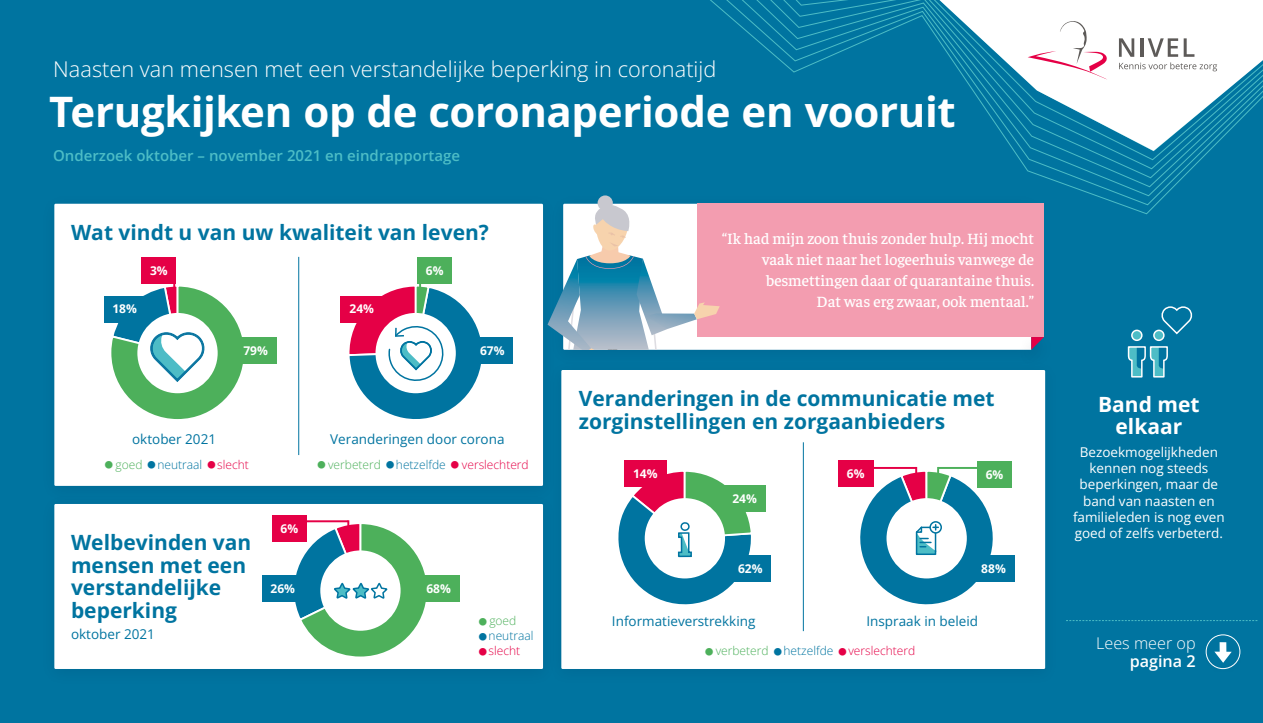
<style>
.page{position:relative;width:1263px;height:723px;background:#0074a0}
.page>*{position:absolute;margin:0;border:0;box-sizing:border-box;transform-origin:0 0}
.t1{font:700 42px "Open Sans";letter-spacing:-.01em;color:#fff}
.t2{font:300 21.75px "Open Sans";color:#fff}
.t3{font:700 21px/22.5px "Open Sans";color:#0074a0}
.t4{font:700 21px/22.5px "Open Sans";color:#fff;text-align:center}
.t5{font:300 16.2px "Open Sans";color:#fff}
.t6{font:600 16.2px "Open Sans";color:#fff}
.t7{font:500 15.75px/21px "Faustina";color:#fff;text-align:right}
.t8{font:600 15px "Open Sans";color:#4dbdc6}
.t9{font:13.5px/16.4px "Open Sans";color:#fff;text-align:center}
.t10{font:13.5px "Open Sans";color:#0074a0}
.t11{font:300 12px "Open Sans";color:#e50046}
.t12{font:700 12px "Open Sans";color:#fff}
.t13{font:300 12px "Open Sans";color:#0074a0}
.t14{font:300 12px "Open Sans";color:#4db05b}
.s1{color:#4db05b}
.s2{color:#e50046}
.s3{color:#0074a0}
</style>
<div class="page">
<svg style="left:710px;top:0;width:500px;height:215px"></svg>
<svg style="left:939px;top:0;width:324px;height:151px;fill:#fff"></svg>
<svg style="left:1028px;top:21px;width:79px;height:59px;background:#faecf0"></svg>
<svg style="left:1119px;top:38px;width:98px;height:33px;background:#dcdcdb"></svg>
<div style="left:54px;top:204px;width:489px;height:282px;background:#fff"></div>
<div style="left:54px;top:504px;width:489px;height:165px;background:#fff"></div>
<div style="left:561px;top:370px;width:484px;height:299px;background:#fff"></div>
<div style="left:142px;top:257px;width:34px;height:26px;background:#e50046"></div>
<svg style="left:109px;top:284px;width:138px;height:135px"></svg>
<svg style="left:618px;top:469px;width:136px;height:136px"></svg>
<svg style="left:1127px;top:306px;width:66px;height:72px"></svg>
<svg style="left:347px;top:284px;width:142px;height:135px"></svg>
<hr style="left:173px;top:258px;width:2px;height:41px;background:#e50046">
<hr style="left:419px;top:258px;width:2px;height:41px;background:#4db05b">
<svg style="left:1066px;top:620px;width:191px;height:1px"></svg>
<hr style="left:298px;top:257px;width:1px;height:198px;background:#0074a0">
<hr style="left:803px;top:442px;width:1px;height:189px;background:#0074a0">
<div style="left:1190px;top:623px;width:65px;height:65px;background:#001436;opacity:.1"></div>
<div style="left:1206px;top:634px;width:34px;height:35px;border:1px solid #fff;border-radius:50%"></div>
<div style="left:104px;top:296px;width:41px;height:26px;background:#0074a0"></div>
<div style="left:472px;top:338px;width:41px;height:26px;background:#0074a0"></div>
<div style="left:235px;top:338px;width:41px;height:26px;background:#4db05b"></div>
<div style="left:272px;top:516px;width:35px;height:26px;background:#e50046"></div>
<svg style="left:286px;top:520px;width:143px;height:137px"></svg>
<svg style="left:860px;top:467px;width:140px;height:138px"></svg>
<hr style="left:303px;top:520px;width:45px;height:2px;background:#e50046">
<hr style="left:870px;top:467px;width:46px;height:2px;background:#e50046">
<hr style="left:938px;top:467px;width:46px;height:2px;background:#4db05b">
<div style="left:262px;top:575px;width:42px;height:26px;background:#0074a0"></div>
<div style="left:418px;top:575px;width:41px;height:26px;background:#4db05b"></div>
<div style="left:417px;top:258px;width:35px;height:26px;background:#4db05b"></div>
<div style="left:549px;top:193px;width:496px;height:174px;background:#00729e"></div>
<svg style="left:720px;top:337px;width:297px;height:13px;background:#fbfcfd"></svg>
<div style="left:697px;top:204px;width:347px;height:133px;background:#f39db0"></div>
<div style="left:1017px;top:331px;width:39px;height:39px;background:#001436;opacity:.16"></div>
<svg style="left:1031px;top:337px;width:13px;height:13px"></svg>
<div style="left:598px;top:195px;width:15px;height:16px;background:#c8c8cf;border-radius:50%"></div>
<svg style="left:547px;top:202px;width:173px;height:148px"></svg>
<div style="left:341px;top:296px;width:42px;height:26px;background:#e50046"></div>
<div style="left:624px;top:461px;width:42px;height:26px;background:#e50046"></div>
<div style="left:838px;top:461px;width:35px;height:26px;background:#e50046"></div>
<div style="left:729px;top:555px;width:42px;height:26px;background:#0074a0"></div>
<div style="left:973px;top:555px;width:41px;height:26px;background:#0074a0"></div>
<div style="left:724px;top:485px;width:41px;height:26px;background:#4db05b"></div>
<div style="left:977px;top:461px;width:35px;height:26px;background:#4db05b"></div>
<p class="t2" style="left:53px;top:55px;width:664px">Naasten van mensen met een verstandelijke beperking in coronatijd</p>
<h1 class="t1" style="left:49px;top:83px;width:908px">Terugkijken op de coronaperiode en vooruit</h1>
<p class="t8" style="left:53px;top:146px;width:408px">Onderzoek oktober – november 2021 en eindrapportage</p>
<p class="t3" style="left:71px;top:221px;width:419px">Wat vindt u van uw kwaliteit van leven?</p>
<p class="t12" style="left:150px;top:262px;width:19px">3%</p>
<p class="t12" style="left:426px;top:263px;width:19px">6%</p>
<p class="t12" style="left:112px;top:301px;width:26px">18%</p>
<p class="t12" style="left:349px;top:301px;width:26px">24%</p>
<p class="t12" style="left:243px;top:343px;width:26px">79%</p>
<p class="t12" style="left:480px;top:343px;width:26px">67%</p>
<p class="t10" style="left:132px;top:429px;width:85px">oktober 2021</p>
<p class="t10" style="left:330px;top:429px;width:176px">Veranderingen door corona</p>
<p class="t13" style="left:105px;top:456px;width:145px"><span class="s1">■ goed</span> ■ neutraal <span class="s2">■ slecht</span></p>
<p class="t11" style="left:318px;top:456px;width:212px"><span class="s1">■ verbeterd</span> <span class="s3">■ hetzelfde</span> ■ verslechterd</p>
<p class="t3" style="left:71px;top:531px;width:182px">Welbevinden van mensen met een verstandelijke beperking</p>
<p class="t10" style="left:71px;top:624px;width:85px">oktober 2021</p>
<p class="t12" style="left:281px;top:521px;width:19px">6%</p>
<p class="t12" style="left:271px;top:580px;width:26px">26%</p>
<p class="t12" style="left:426px;top:580px;width:26px">68%</p>
<p class="t14" style="left:479px;top:612px;width:39px">■ goed</p>
<p class="t13" style="left:479px;top:627px;width:56px">■ neutraal</p>
<p class="t11" style="left:479px;top:643px;width:43px">■ slecht</p>
<p class="t7" style="left:722px;top:227px;width:314px">“Ik had mijn zoon thuis zonder hulp. Hij mocht vaak niet naar het logeerhuis vanwege de besmettingen daar of quarantaine thuis.<br>Dat was erg zwaar, ook mentaal.”</p>
<p class="t3" style="left:579px;top:387px;width:417px">Veranderingen in de communicatie met zorginstellingen en zorgaanbieders</p>
<p class="t12" style="left:633px;top:466px;width:26px">14%</p>
<p class="t12" style="left:847px;top:466px;width:19px">6%</p>
<p class="t12" style="left:732px;top:490px;width:26px">24%</p>
<p class="t12" style="left:986px;top:466px;width:19px">6%</p>
<p class="t12" style="left:738px;top:560px;width:26px">62%</p>
<p class="t12" style="left:981px;top:560px;width:26px">88%</p>
<p class="t10" style="left:612px;top:611px;width:145px">Informatieverstrekking</p>
<p class="t10" style="left:866px;top:611px;width:113px">Inspraak in beleid</p>
<p class="t11" style="left:705px;top:642px;width:211px"><span class="s1">■ verbeterd</span> <span class="s3">■ hetzelfde</span> ■ verslechterd</p>
<p class="t4" style="left:1098px;top:392px;width:103px">Band met elkaar</p>
<p class="t9" style="left:1073px;top:443px;width:153px">Bezoekmogelijkheden kennen nog steeds beperkingen, maar de band van naasten en familieleden is nog even goed of zelfs verbeterd.</p>
<p class="t5" style="left:1096px;top:632px;width:101px">Lees meer op</p>
<p class="t6" style="left:1130px;top:650px;width:68px">pagina 2</p>
</div>
